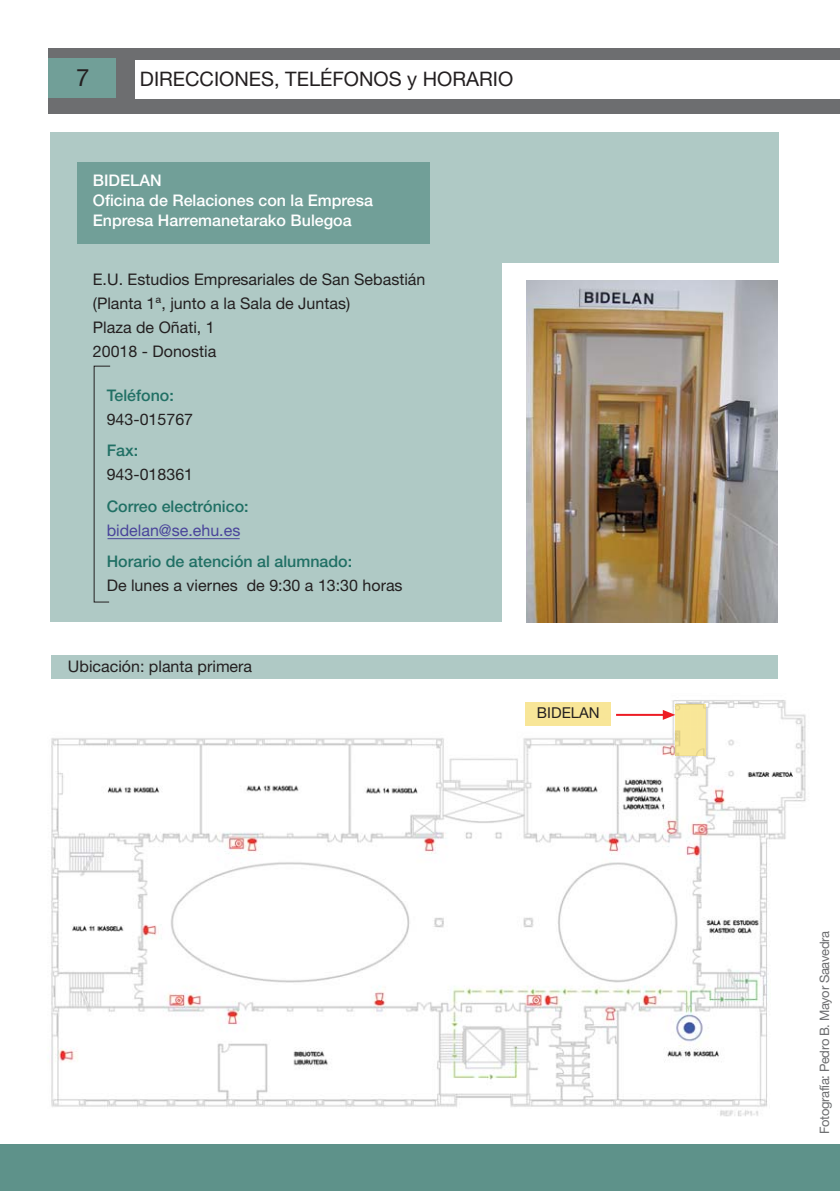
<style>
.page{position:relative;width:840px;height:1191px;background:#fff}
.page>*{position:absolute;margin:0;border:0;box-sizing:border-box;transform-origin:0 0}
.t1{font:24px "Helvetica Neue";color:#231f20}
.t2{font:20px "Helvetica Neue";color:#231f20}
.t3{font:16px/24px "Helvetica Neue";color:#231f20}
.t4{font:500 16px/20px "Helvetica Neue";color:#fff}
.t5{font:500 16px "Helvetica Neue";color:#217065}
.t6{font:16px "Helvetica Neue";color:#49449b}
.t7{font:15px "Helvetica Neue";color:#231f20}
.t8{font:13px "Helvetica Neue";letter-spacing:-.03em;color:#6d6e70}
</style>
<div class="page">
<img style="left:51px;top:678px;width:755px;height:439px">
<div style="left:50px;top:132px;width:728px;height:490px;background:#afc9c5"></div>
<div style="left:48px;top:48px;width:791px;height:65px;background:#6d6e70"></div>
<div style="left:48px;top:59px;width:68px;height:39px;background:#719f98"></div>
<div style="left:135px;top:60px;width:704px;height:39px;background:#fff"></div>
<div style="left:0;top:1144px;width:839px;height:47px;background:#5e928a"></div>
<svg style="left:94px;top:366px;width:17px;height:236px"></svg>
<div style="left:51px;top:655px;width:726px;height:24px;background:#afc9c5"></div>
<div style="left:77px;top:163px;width:353px;height:81px;background:#719f98"></div>
<div style="left:502px;top:263px;width:337px;height:369px;background:#fff"></div>
<div style="left:525px;top:702px;width:85px;height:23px;background:#f8e698"></div>
<hr style="left:615px;top:714px;width:48px;height:2px;background:#ed1c24">
<svg style="left:674px;top:703px;width:31px;height:1px"></svg>
<img style="left:674px;top:704px;width:31px;height:51px">
<svg style="left:662px;top:710px;width:13px;height:10px"></svg>
<hr style="left:107px;top:538px;width:132px;height:1px;background:#49449b">
<img style="left:526px;top:280px;width:250px;height:342px">
<h1 class="t1" style="left:76px;top:69px;width:15px">7</h1>
<p class="t2" style="left:140px;top:72px;width:374px">DIRECCIONES, TELÉFONOS y HORARIO</p>
<p class="t4" style="left:93px;top:171px;width:281px">BIDELAN<br>Oficina de Relaciones con la Empresa<br>Enpresa Harremanetarako Bulegoa</p>
<p class="t3" style="left:93px;top:269px;width:334px">E.U. Estudios Empresariales de San Sebastián (Planta 1ª, junto a la Sala de Juntas)<br>Plaza de Oñati, 1<br>20018 - Donostia</p>
<p class="t5" style="left:107px;top:389px;width:69px">Teléfono:</p>
<p class="t3" style="left:107px;top:409px;width:88px">943-015767</p>
<p class="t5" style="left:107px;top:445px;width:33px">Fax:</p>
<p class="t3" style="left:107px;top:464px;width:88px">943-018361</p>
<p class="t5" style="left:107px;top:500px;width:143px">Correo electrónico:</p>
<p class="t6" style="left:107px;top:524px;width:135px">bidelan@se.ehu.es</p>
<p class="t5" style="left:107px;top:555px;width:247px">Horario de atención al alumnado:</p>
<p class="t3" style="left:107px;top:575px;width:297px">De lunes a viernes de 9:30 a 13:30 horas</p>
<p class="t3" style="left:68px;top:656px;width:186px">Ubicación: planta primera</p>
<p class="t7" style="left:536px;top:707px;width:64px">BIDELAN</p>
<p class="t8" style="left:819px;top:1133px;width:204px;rotate:-90deg">Fotografía: Pedro B. Mayor Saavedra</p>
</div>
